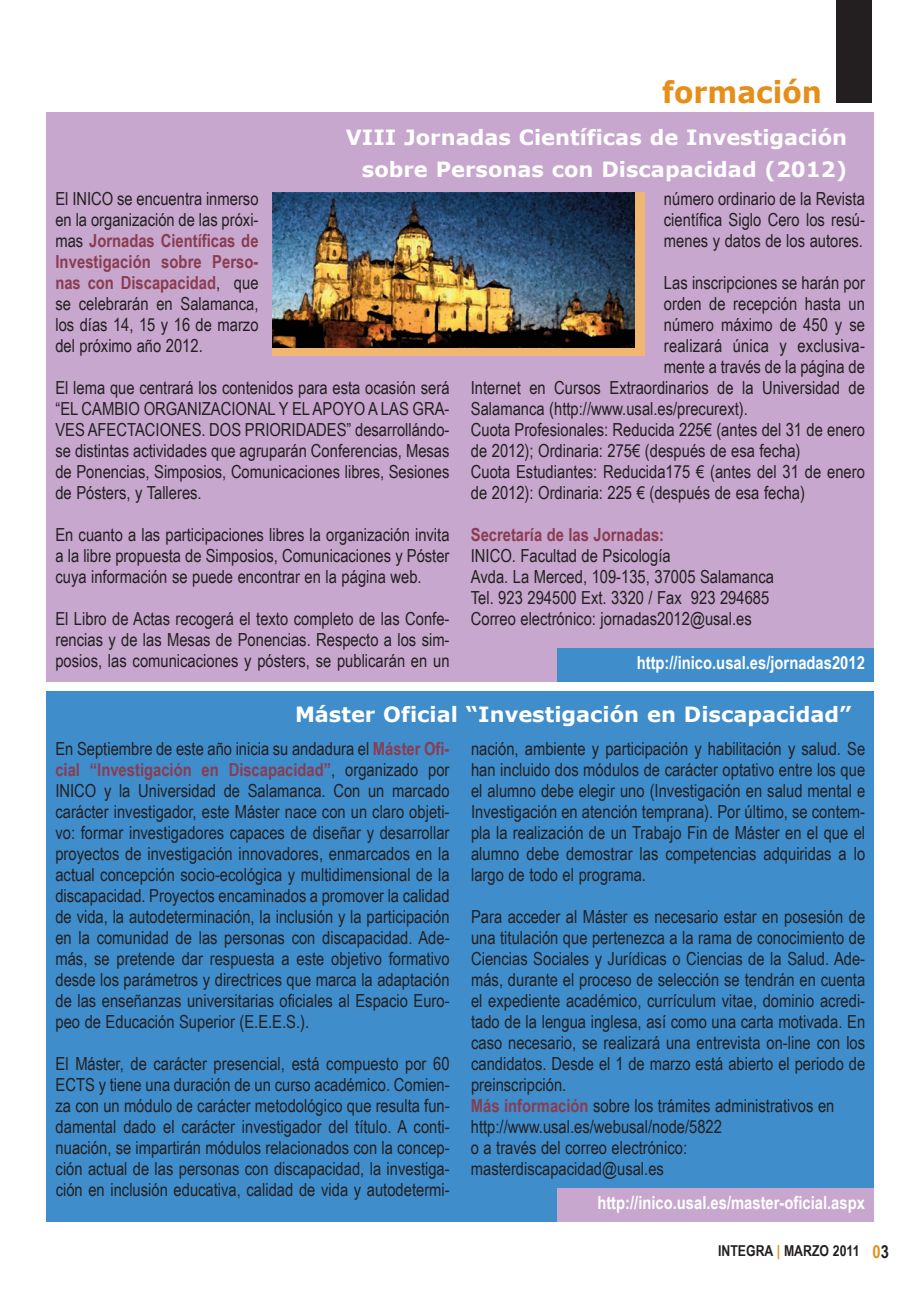
<style>
.page{position:relative;width:919px;height:1289px;background:#fff}
.page>*{position:absolute;margin:0;border:0;box-sizing:border-box;transform-origin:0 0}
.t1{font:700 30px "Verdana";color:#e58e19;scale:.94 1}
.t2{font:700 21px/31.5px "Verdana";color:#fff;text-align:right}
.t3{font:18px/21px "Arial Narrow";color:#231f20;text-align:justify}
.t4{font:700 18px "Arial Narrow";color:#fff}
.t5{font:700 18px "Arial Narrow";color:#8a3c50}
.t6{font:700 15px "Arial Narrow";color:#231f20}
.s1{font-weight:700;color:#8a3c50}
.s2{color:#e58e19}
.s3{font-size:18px;color:#e58e19}
.s4{font-size:18px}
</style>
<div class="page">
<div style="left:46px;top:113px;width:827px;height:569px;background:#c7a7ce"></div>
<div style="left:46px;top:691px;width:827px;height:530px;background:#3f8dcb"></div>
<div style="left:557px;top:648px;width:316px;height:34px;background:#3f8dcb"></div>
<div style="left:557px;top:1188px;width:316px;height:33px;background:#c7a7ce"></div>
<div style="left:836px;top:0;width:35px;height:103px;background:#231f20"></div>
<div style="left:272px;top:193px;width:372px;height:163px;background:#f1b671"></div>
<img style="left:272px;top:193px;width:362px;height:155px">
<h1 class="t1" style="left:662px;top:73px;width:171px">formación</h1>
<p class="t2" style="left:346px;top:121px;width:503px">VIII Jornadas Científicas de Investigación sobre Personas con Discapacidad (2012)</p>
<p class="t3" style="left:55px;top:188px;width:205px">El INICO se encuentra inmerso en la organización de las próxi&shy;mas <span class="s1">Jornadas Científicas de Investigación sobre Perso&shy;nas con Discapacidad</span>, que se celebrarán en Salamanca, los días 14, 15 y 16 de marzo del próximo año 2012.</p>
<p class="t3" style="left:55px;top:377px;width:395px">El lema que centrará los contenidos para esta ocasión será “EL CAMBIO ORGANIZACIONAL Y ELAPOYO A LAS GRA-VES AFECTACIONES. DOS PRIORIDADES” desarrollándo&shy;se distintas actividades que agruparán Conferencias, Mesas de Ponencias, Simposios, Comunicaciones libres, Sesiones de Pósters, y Talleres.</p>
<p class="t3" style="left:55px;top:524px;width:395px">En cuanto a las participaciones libres la organización invita a la libre propuesta de Simposios, Comunicaciones y Póster cuya información se puede encontrar en la página web.</p>
<p class="t3" style="left:55px;top:608px;width:395px">El Libro de Actas recogerá el texto completo de las Confe&shy;rencias y de las Mesas de Ponencias. Respecto a los sim&shy;posios, las comunicaciones y pósters, se publicarán en un</p>
<p class="t3" style="left:664px;top:188px;width:202px">número ordinario de la Revista científica Siglo Cero los resú&shy;menes y datos de los autores.</p>
<p class="t3" style="left:664px;top:272px;width:202px">Las inscripciones se harán por</p>
<p class="t3" style="left:664px;top:293px;width:202px">orden de recepción hasta un</p>
<p class="t3" style="left:664px;top:314px;width:202px">número máximo de 450 y se</p>
<p class="t3" style="left:664px;top:335px;width:202px">realizará única y exclusiva-</p>
<p class="t3" style="left:664px;top:356px;width:202px">mente a través de la página de</p>
<p class="t3" style="left:471px;top:377px;width:395px">Internet en Cursos Extraordinarios de la Universidad de</p>
<p class="t3" style="left:471px;top:398px;width:278px">Salamanca (http://www.usal.es/precurext).</p>
<p class="t3" style="left:471px;top:419px;width:395px">Cuota Profesionales: Reducida 225€ (antes del 31 de enero</p>
<p class="t3" style="left:471px;top:440px;width:331px">de 2012); Ordinaria: 275€ (después de esa fecha)</p>
<p class="t3" style="left:471px;top:461px;width:395px">Cuota Estudiantes: Reducida175 € (antes del 31 de enero</p>
<p class="t3" style="left:471px;top:482px;width:336px">de 2012): Ordinaria: 225 € (después de esa fecha)</p>
<p class="t5" style="left:471px;top:524px;width:195px">Secretaría de las Jornadas:</p>
<p class="t3" style="left:471px;top:545px;width:304px;text-align:left">INICO. Facultad de Psicología<br>Avda. La Merced, 109-135, 37005 Salamanca Tel. 923 294500 Ext. 3320 / Fax 923 294685<br>Correo electrónico: jornadas2012@usal.es</p>
<p class="t4" style="left:636px;top:652px;width:230px">http://inico.usal.es/jornadas2012</p>
<p class="t2" style="left:295px;top:697px;width:558px">Máster Oficial “Investigación en Discapacidad”</p>
<p class="t3" style="left:55px;top:737px;width:395px">En Septiembre de este año inicia su andadura el <span class="s1">Máster Ofi&shy;cial “Investigación en Discapacidad”</span>, organizado por INICO y la Universidad de Salamanca. Con un marcado carácter investigador, este Máster nace con un claro objeti&shy;vo: formar investigadores capaces de diseñar y desarrollar proyectos de investigación innovadores, enmarcados en la actual concepción socio-ecológica y multidimensional de la discapacidad. Proyectos encaminados a promover la calidad de vida, la autodeterminación, la inclusión y la participación en la comunidad de las personas con discapacidad. Ade&shy;más, se pretende dar respuesta a este objetivo formativo desde los parámetros y directrices que marca la adaptación de las enseñanzas universitarias oficiales al Espacio Euro&shy;peo de Educación Superior (E.E.E.S.).</p>
<p class="t3" style="left:56px;top:1052px;width:396px">El Máster, de carácter presencial, está compuesto por 60<br>ECTS y tiene una duración de un curso académico. Comien&shy;za con un módulo de carácter metodológico que resulta fun&shy;damental dado el carácter investigador del título. A conti&shy;nuación, se impartirán módulos relacionados con la concep&shy;ción actual de las personas con discapacidad, la investiga&shy;ción en inclusión educativa, calidad de vida y autodetermi-</p>
<p class="t3" style="left:471px;top:737px;width:395px">nación, ambiente y participación y habilitación y salud. Se han incluido dos módulos de carácter optativo entre los que el alumno debe elegir uno (Investigación en salud mental e Investigación en atención temprana). Por último, se contem&shy;pla la realización de un Trabajo Fin de Máster en el que el alumno debe demostrar las competencias adquiridas a lo largo de todo el programa.</p>
<p class="t3" style="left:471px;top:905px;width:396px;text-align:left">Para acceder al Máster es necesario estar en posesión de una titulación que pertenezca a la rama de conocimiento de Ciencias Sociales y Jurídicas o Ciencias de la Salud. Ade&shy;más, durante el proceso de selección se tendrán en cuenta el expediente académico, currículum vitae, dominio acredi&shy;tado de la lengua inglesa, así como una carta motivada. En caso necesario, se realizará una entrevista on-line con los candidatos. Desde el 1 de marzo está abierto el periodo de preinscripción.<br><span class="s1">Más información</span> sobre los trámites administrativos en http://www.usal.es/webusal/node/5822<br>o a través del correo electrónico: masterdiscapacidad@usal.es</p>
<p class="t4" style="left:597px;top:1191px;width:269px">http://inico.usal.es/master-oficial.aspx</p>
<p class="t6" style="left:718px;top:1242px;width:172px">INTEGRA <span class="s2">|</span> MARZO 2011 <span class="s3">0</span><span class="s4">3</span></p>
</div>
